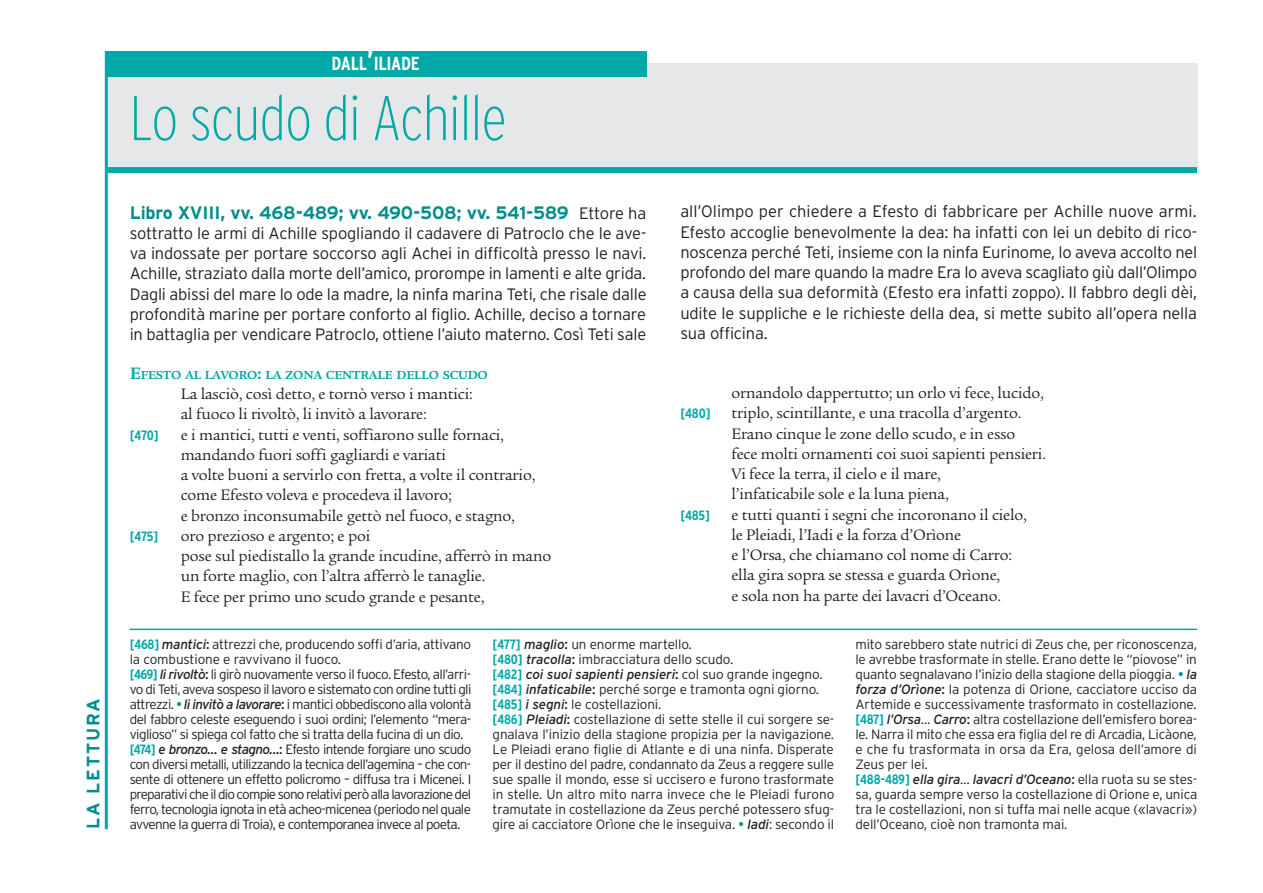
<style>
.page{position:relative;width:1263px;height:893px;background:#fff}
.page>*{position:absolute;margin:0;border:0;box-sizing:border-box;transform-origin:0 0}
.t1{font:200 condensed 63px "Interstate";letter-spacing:-.01em;color:#00a9a7}
.t2{font:700 condensed 18.9px "Interstate";letter-spacing:-.015em;color:#fff}
.t3{font:700 18px "Interstate";letter-spacing:-.01em;color:#008e8b}
.t4{font:700 18px "Interstate";letter-spacing:.1em;color:#008e8b}
.t5{font:16.5px/20.2px "Legacy Serif";letter-spacing:-.01em;color:#231f20}
.t6{font:300 16.5px/20.2px "Interstate";letter-spacing:-.01em;color:#231f20;text-align:justify}
.t7{font:300 13.5px/15px "Interstate";letter-spacing:-.02em;color:#231f20}
.t8{font:300 13.5px/15px "Interstate";letter-spacing:-.05em;color:#231f20}
.t9{font:700 condensed 13.5px "Interstate";letter-spacing:-.025em;color:#00a9a7}
.t10{font:700 12.6px "Legacy Serif";letter-spacing:-.015em;color:#00a9a7}
.s1{font-size:27px}
.s2{font-weight:300;font-size:16.5px;color:#231f20}
.s3{font-size:18px}
.s4{font-weight:700;font-stretch:condensed;color:#00a9a7}
.s5{font-weight:400;font-style:italic}
.s6{font-weight:400}
.s7{font-weight:400;font-style:italic;color:#008e8b}
</style>
<div class="page">
<div style="left:105px;top:64px;width:1092px;height:106px;background:#e6e7e9"></div>
<div style="left:106px;top:167px;width:1091px;height:6px;background:#00a9a7"></div>
<hr style="left:130px;top:629px;width:1067px;height:1px;background:#00a9a7">
<hr style="left:105px;top:51px;width:3px;height:778px;background:#00a9a7">
<div style="left:105px;top:51px;width:541px;height:26px;background:#00a9a7"></div>
<h3 class="t4" style="left:83px;top:829px;width:133px;rotate:-90deg">la lettura</h3>
<h2 class="t2" style="left:332px;top:53px;width:90px">DALL<span class="s1">’</span>ILIADE</h2>
<h1 class="t1" style="left:130px;top:83px;width:379px">Lo scudo di Achille</h1>
<h3 class="t3" style="left:130px;top:202px;width:518px">Libro XVIII, vv. 468-489; vv. 490-508; vv. 541-589 <span class="s2">Ettore ha</span></h3>
<p class="t6" style="left:130px;top:223px;width:518px">sottratto le armi di Achille spogliando il cadavere di Patroclo che le ave&shy;va indossate per portare soccorso agli Achei in difficoltà presso le navi.<br>Achille, straziato dalla morte dell’amico, prorompe in lamenti e alte grida.<br>Dagli abissi del mare lo ode la madre, la ninfa marina Teti, che risale dalle profondità marine per portare conforto al figlio. Achille, deciso a tornare in battaglia per vendicare Patroclo, ottiene l’aiuto materno. Così Teti sale</p>
<p class="t10" style="left:130px;top:367px;width:360px"><span class="s3">E</span>FESTO AL LAVORO<span class="s3">:</span> LA ZONA CENTRALE DELLO SCUDO</p>
<p class="t5" style="left:181px;top:384px;width:294px">La lasciò, così detto, e tornò verso i mantici: al fuoco li rivoltò, li invitò a lavorare:</p>
<p class="t9" style="left:130px;top:427px;width:30px">[470]</p>
<p class="t5" style="left:181px;top:424px;width:356px">e i mantici, tutti e venti, soffiarono sulle fornaci, mandando fuori soffi gagliardi e variati<br>a volte buoni a servirlo con fretta, a volte il contrario, come Efesto voleva e procedeva il lavoro;<br>e bronzo inconsumabile gettò nel fuoco, e stagno,</p>
<p class="t9" style="left:130px;top:528px;width:30px">[475]</p>
<p class="t5" style="left:181px;top:526px;width:372px">oro prezioso e argento; e poi<br>pose sul piedistallo la grande incudine, afferrò in mano un forte maglio, con l’altra afferrò le tanaglie.<br>E fece per primo uno scudo grande e pesante,</p>
<p class="t6" style="left:680px;top:201px;width:518px">all’Olimpo per chiedere a Efesto di fabbricare per Achille nuove armi.<br>Efesto accoglie benevolmente la dea: ha infatti con lei un debito di rico&shy;noscenza perché Teti, insieme con la ninfa Eurinome, lo aveva accolto nel profondo del mare quando la madre Era lo aveva scagliato giù dall’Olimpo a causa della sua deformità (Efesto era infatti zoppo). Il fabbro degli dèi, udite le suppliche e le richieste della dea, si mette subito all’opera nella sua officina.</p>
<p class="t5" style="left:731px;top:383px;width:314px">ornandolo dappertutto; un orlo vi fece, lucido,</p>
<p class="t9" style="left:680px;top:406px;width:32px">[480]</p>
<p class="t5" style="left:731px;top:403px;width:316px">triplo, scintillante, e una tracolla d’argento.<br>Erano cinque le zone dello scudo, e in esso<br>fece molti ornamenti coi suoi sapienti pensieri.<br>Vi fece la terra, il cielo e il mare,<br>l’infaticabile sole e la luna piena,</p>
<p class="t9" style="left:680px;top:507px;width:31px">[485]</p>
<p class="t5" style="left:731px;top:504px;width:297px">e tutti quanti i segni che incoronano il cielo, le Pleiadi, l’Iadi e la forza d’Orìone<br>e l’Orsa, che chiamano col nome di Carro: ella gira sopra se stessa e guarda Orìone,<br>e sola non ha parte dei lavacri d’Oceano.</p>
<p class="t8" style="left:130px;top:636px;width:343px"><span class="s4">[468]</span> <span class="s5">mantici</span><span class="s6">:</span> attrezzi che, producendo soffi d’aria, attivano la combustione e ravvivano il fuoco.<br><span class="s4">[469]</span> <span class="s5">li rivoltò</span><span class="s6">:</span> li girò nuovamente verso il fuoco. Efesto, all’arri&shy;vo di Teti, aveva sospeso il lavoro e sistemato con ordine tutti gli attrezzi. <span class="s7">•</span> <span class="s5">li invitò a lavorare</span><span class="s6">:</span> i mantici obbediscono alla volontà del fabbro celeste eseguendo i suoi ordini; l’elemento “mera&shy;viglioso” si spiega col fatto che si tratta della fucina di un dio. <span class="s4">[474]</span> <span class="s5">e bronzo… e stagno…</span><span class="s6">:</span> Efesto intende forgiare uno scudo con diversi metalli, utilizzando la tecnica dell’agemina – che con&shy;sente di ottenere un effetto policromo – diffusa tra i Micenei. I preparativi che il dio compie sono relativi però alla lavorazione del ferro, tecnologia ignota in età acheo-micenea (periodo nel quale avvenne la guerra di Troia), e contemporanea invece al poeta.</p>
<p class="t7" style="left:493px;top:636px;width:343px"><span class="s4">[477]</span> <span class="s5">maglio</span><span class="s6">:</span> un enorme martello.<br><span class="s4">[480]</span> <span class="s5">tracolla</span><span class="s6">:</span> imbracciatura dello scudo.<br><span class="s4">[482]</span> <span class="s5">coi suoi sapienti pensieri</span><span class="s6">:</span> col suo grande ingegno. <span class="s4">[484]</span> <span class="s5">infaticabile</span><span class="s6">:</span> perché sorge e tramonta ogni giorno. <span class="s4">[485]</span> <span class="s5">i segni</span><span class="s6">:</span> le costellazioni.<br><span class="s4">[486]</span> <span class="s5">Pleiadi</span><span class="s6">:</span> costellazione di sette stelle il cui sorgere se&shy;gnalava l’inizio della stagione propizia per la navigazione.<br>Le Pleiadi erano figlie di Atlante e di una ninfa. Disperate per il destino del padre, condannato da Zeus a reggere sulle sue spalle il mondo, esse si uccisero e furono trasformate in stelle. Un altro mito narra invece che le Pleiadi furono tramutate in costellazione da Zeus perché potessero sfug&shy;gire ai cacciatore Orìone che le inseguiva. <span class="s7">•</span> <span class="s5">Iadi</span>: secondo il</p>
<p class="t7" style="left:855px;top:636px;width:343px">mito sarebbero state nutrici di Zeus che, per riconoscenza, le avrebbe trasformate in stelle. Erano dette le “piovose” in quanto segnalavano l’inizio della stagione della pioggia. <span class="s7">•</span> <span class="s5">la forza d’Orìone</span><span class="s6">:</span> la potenza di Orione, cacciatore ucciso da Artemide e successivamente trasformato in costellazione. <span class="s4">[487]</span> <span class="s5">l’Orsa</span>… <span class="s5">Carro</span><span class="s6">:</span> altra costellazione dell’emisfero borea&shy;le. Narra il mito che essa era figlia del re di Arcadia, Licàone, e che fu trasformata in orsa da Era, gelosa dell’amore di Zeus per lei.<br><span class="s4">[488-489]</span> <span class="s5">ella gira</span>… <span class="s5">lavacri d’Oceano</span><span class="s6">:</span> ella ruota su se stes&shy;sa, guarda sempre verso la costellazione di Orione e, unica tra le costellazioni, non si tuffa mai nelle acque («lavacri») dell’Oceano, cioè non tramonta mai.</p>
</div>
